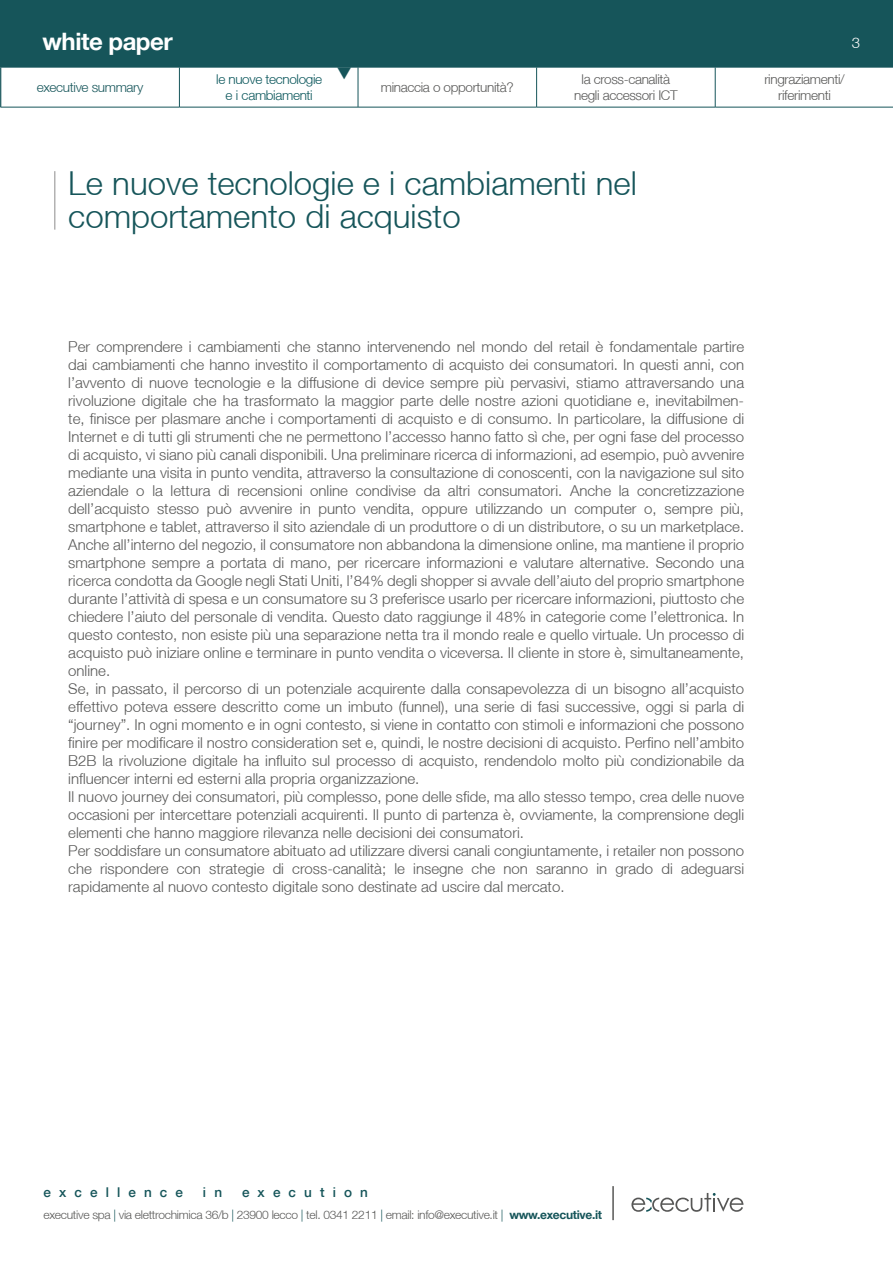
<style>
.page{position:relative;width:893px;height:1263px;background:#fff}
.page>*{position:absolute;margin:0;border:0;box-sizing:border-box;transform-origin:0 0}
.t1{font:300 33px "Helvetica Neue";color:#16555a}
.t2{font:700 24px "Helvetica Neue";letter-spacing:-.02em;color:#fff}
.t3{font:300 15px/18px "Helvetica Neue";color:#575756}
.t4{font:300 15px "Helvetica Neue";color:#fff}
.t5{font:300 13.5px/16.2px "Helvetica Neue";letter-spacing:-.025em;color:#575756;text-align:center}
.t6{font:300 13.5px/16.5px "Helvetica Neue";letter-spacing:-.025em;color:#0a565b;text-align:center}
.t7{font:500 13.5px "Helvetica Neue";letter-spacing:.6em;color:#16555a}
.t8{font:300 13.5px "Helvetica Neue";letter-spacing:-.025em;color:#16555a}
.t9{font:300 12px "Helvetica Neue";letter-spacing:-.025em;color:#575756}
.s1{color:#16555a}
.s2{font-weight:700;color:#16555a}
</style>
<div class="page">
<svg style="left:631px;top:1193px;width:112px;height:19px"></svg>
<hr style="left:612px;top:1186px;width:2px;height:34px;background:#575756">
<div style="left:0;top:0;width:893px;height:67px;background:#16555a"></div>
<hr style="left:54px;top:171px;width:2px;height:59px;background:#b3b2b2">
<hr style="left:0;top:67px;width:1px;height:40px;background:#16555a">
<hr style="left:1px;top:67px;width:178px;height:1px;background:#16555a">
<hr style="left:1px;top:67px;width:1px;height:40px;background:#16555a">
<hr style="left:179px;top:67px;width:179px;height:1px;background:#16555a">
<hr style="left:358px;top:67px;width:179px;height:1px;background:#16555a">
<hr style="left:537px;top:67px;width:178px;height:1px;background:#16555a">
<hr style="left:715px;top:67px;width:178px;height:1px;background:#16555a">
<hr style="left:1px;top:107px;width:178px;height:1px;background:#16555a">
<hr style="left:179px;top:107px;width:179px;height:1px;background:#16555a">
<hr style="left:358px;top:107px;width:179px;height:1px;background:#16555a">
<hr style="left:537px;top:107px;width:178px;height:1px;background:#16555a">
<hr style="left:715px;top:107px;width:178px;height:1px;background:#16555a">
<hr style="left:179px;top:67px;width:1px;height:40px;background:#16555a">
<hr style="left:358px;top:67px;width:1px;height:40px;background:#16555a">
<hr style="left:536px;top:67px;width:1px;height:40px;background:#16555a">
<hr style="left:715px;top:67px;width:1px;height:40px;background:#16555a">
<h2 class="t2" style="left:43px;top:26px;width:132px">white paper</h2>
<p class="t4" style="left:852px;top:33px;width:10px">3</p>
<p class="t8" style="left:37px;top:79px;width:108px">executive summary</p>
<p class="t6" style="left:216px;top:70px;width:107px">le nuove tecnologie e i cambiamenti</p>
<p class="t5" style="left:381px;top:79px;width:135px">minaccia o opportunità?</p>
<p class="t5" style="left:574px;top:71px;width:105px">la cross-canalità negli accessori ICT</p>
<p class="t5" style="left:764px;top:71px;width:82px">ringraziamenti/</p>
<p class="t5" style="left:778px;top:87px;width:54px">riferimenti</p>
<p class="t1" style="left:68px;top:163px;width:570px">Le nuove tecnologie e i cambiamenti nel</p>
<p class="t1" style="left:68px;top:196px;width:394px">comportamento di acquisto</p>
<p class="t3" style="left:68px;top:337px;width:677px">Per comprendere i cambiamenti che stanno intervenendo nel mondo del retail è fondamentale partire dai cambiamenti che hanno investito il comportamento di acquisto dei consumatori. In questi anni, con</p>
<p class="t3" style="left:68px;top:373px;width:677px">l’avvento di nuove tecnologie e la diffusione di device sempre più pervasivi, stiamo attraversando una</p>
<p class="t3" style="left:68px;top:391px;width:677px">rivoluzione digitale che ha trasformato la maggior parte delle nostre azioni quotidiane e, inevitabilmen&shy;te, finisce per plasmare anche i comportamenti di acquisto e di consumo. In particolare, la diffusione di</p>
<p class="t3" style="left:68px;top:427px;width:677px">Internet e di tutti gli strumenti che ne permettono l’accesso hanno fatto sì che, per ogni fase del processo di acquisto, vi siano più canali disponibili. Una preliminare ricerca di informazioni, ad esempio, può avvenire</p>
<p class="t3" style="left:68px;top:463px;width:677px">mediante una visita in punto vendita, attraverso la consultazione di conoscenti, con la navigazione sul sito</p>
<p class="t3" style="left:68px;top:481px;width:677px">aziendale o la lettura di recensioni online condivise da altri consumatori. Anche la concretizzazione</p>
<p class="t3" style="left:68px;top:499px;width:677px">dell’acquisto stesso può avvenire in punto vendita, oppure utilizzando un computer o, sempre più,</p>
<p class="t3" style="left:68px;top:517px;width:677px;text-align:justify">smartphone e tablet, attraverso il sito aziendale di un produttore o di un distributore, o su un marketplace.<br>Anche all’interno del negozio, il consumatore non abbandona la dimensione online, ma mantiene il proprio smartphone sempre a portata di mano, per ricercare informazioni e valutare alternative. Secondo una</p>
<p class="t3" style="left:68px;top:571px;width:677px;text-align:justify">ricerca condotta da Google negli Stati Uniti, l’84% degli shopper si avvale dell’aiuto del proprio smartphone durante l’attività di spesa e un consumatore su 3 preferisce usarlo per ricercare informazioni, piuttosto che chiedere l’aiuto del personale di vendita. Questo dato raggiunge il 48% in categorie come l’elettronica. In</p>
<p class="t3" style="left:68px;top:625px;width:677px">questo contesto, non esiste più una separazione netta tra il mondo reale e quello virtuale. Un processo di</p>
<p class="t3" style="left:68px;top:643px;width:677px">acquisto può iniziare online e terminare in punto vendita o viceversa. Il cliente in store è, simultaneamente,</p>
<p class="t3" style="left:68px;top:661px;width:43px">online.</p>
<p class="t3" style="left:68px;top:679px;width:677px">Se, in passato, il percorso di un potenziale acquirente dalla consapevolezza di un bisogno all’acquisto effettivo poteva essere descritto come un imbuto (funnel), una serie di fasi successive, oggi si parla di</p>
<p class="t3" style="left:68px;top:715px;width:677px">“journey”. In ogni momento e in ogni contesto, si viene in contatto con stimoli e informazioni che possono</p>
<p class="t3" style="left:68px;top:733px;width:677px">finire per modificare il nostro consideration set e, quindi, le nostre decisioni di acquisto. Perfino nell’ambito</p>
<p class="t3" style="left:68px;top:751px;width:677px">B2B la rivoluzione digitale ha influito sul processo di acquisto, rendendolo molto più condizionabile da</p>
<p class="t3" style="left:68px;top:769px;width:353px">influencer interni ed esterni alla propria organizzazione.</p>
<p class="t3" style="left:68px;top:787px;width:677px">Il nuovo journey dei consumatori, più complesso, pone delle sfide, ma allo stesso tempo, crea delle nuove</p>
<p class="t3" style="left:68px;top:805px;width:677px">occasioni per intercettare potenziali acquirenti. Il punto di partenza è, ovviamente, la comprensione degli</p>
<p class="t3" style="left:68px;top:823px;width:457px">elementi che hanno maggiore rilevanza nelle decisioni dei consumatori.</p>
<p class="t3" style="left:68px;top:841px;width:677px">Per soddisfare un consumatore abituato ad utilizzare diversi canali congiuntamente, i retailer non possono</p>
<p class="t3" style="left:68px;top:859px;width:677px">che rispondere con strategie di cross-canalità; le insegne che non saranno in grado di adeguarsi</p>
<p class="t3" style="left:68px;top:877px;width:498px">rapidamente al nuovo contesto digitale sono destinate ad uscire dal mercato.</p>
<p class="t7" style="left:44px;top:1184px;width:141px">excellence</p>
<p class="t7" style="left:203px;top:1184px;width:21px">i n</p>
<p class="t7" style="left:242px;top:1184px;width:127px">execution</p>
<p class="t9" style="left:44px;top:1208px;width:560px">executive spa <span class="s1">|</span> via elettrochimica 36/b <span class="s1">|</span> 23900 lecco <span class="s1">|</span> tel. 0341 2211 <span class="s1">|</span> email: info@executive.it <span class="s1">|</span> <span class="s2">www.executive.it</span></p>
</div>
